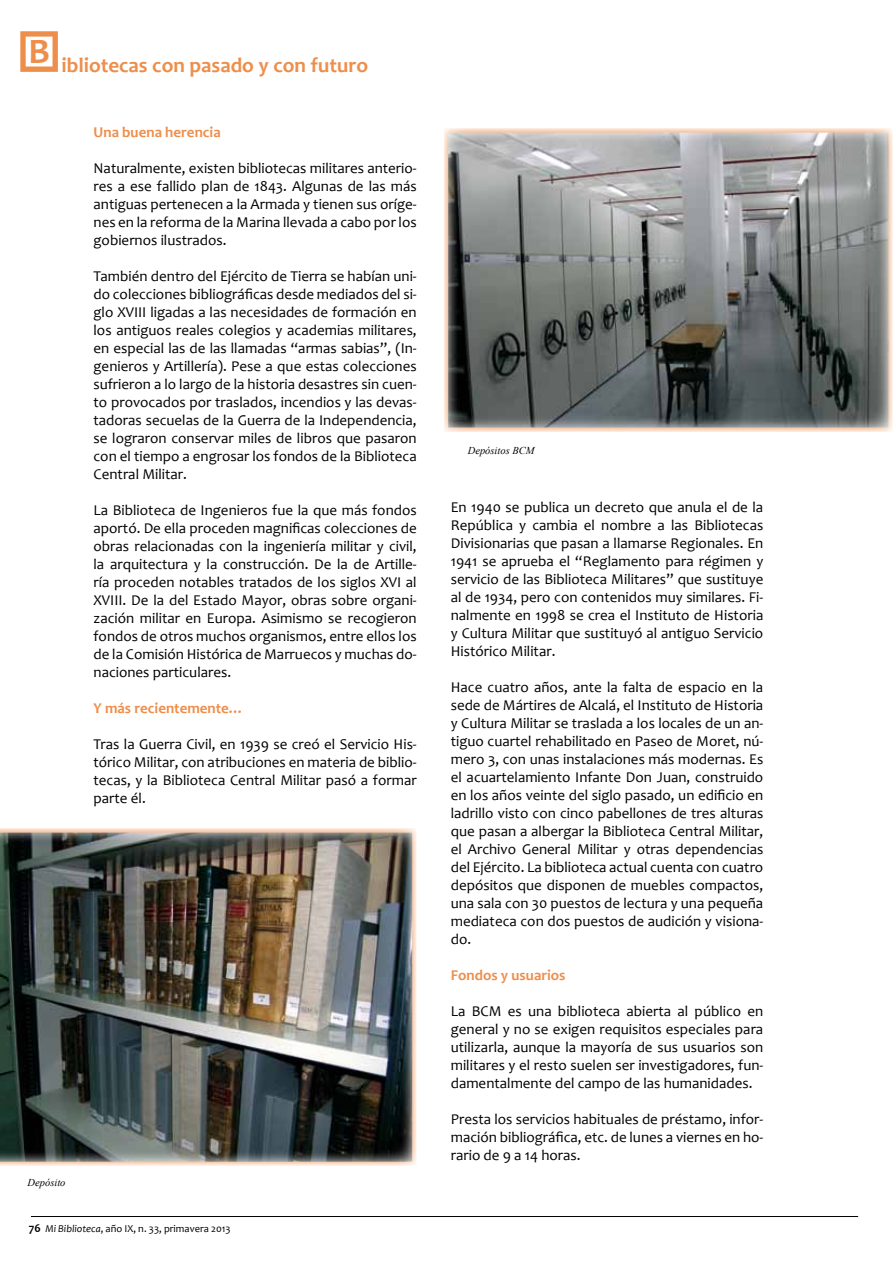
<style>
.page{position:relative;width:893px;height:1263px;background:#fff}
.page>*{position:absolute;margin:0;border:0;box-sizing:border-box;transform-origin:0 0}
.t1{font:700 21px "Candara";color:#ee8e4b}
.t2{font:15px/18px "Candara";color:#000;text-align:justify}
.t3{font:700 15px "Candara";color:#ee8e4b}
.t4{font:10.5px "Candara";color:#000}
.t5{font:italic 10.5px "Times New Roman";color:#000}
.s1{font-weight:700;font-size:12px}
.s2{font-style:italic}
</style>
<div class="page">
<hr style="left:31px;top:1216px;width:827px;height:1px;background:#000">
<svg style="left:20px;top:31px;width:38px;height:41px"></svg>
<img style="left:0;top:828px;width:417px;height:338px">
<img style="left:449px;top:133px;width:439px;height:294px">
<h1 class="t1" style="left:28px;top:52px;width:341px"><sup>B</sup> ibliotecas con pasado y con futuro</h1>
<p class="t3" style="left:94px;top:123px;width:129px">Una buena herencia</p>
<p class="t2" style="left:94px;top:159px;width:325px">Naturalmente, existen bibliotecas militares anterio&shy;res a ese fallido plan de 1843. Algunas de las más antiguas pertenecen a la Armada y tienen sus oríge&shy;nes en la reforma de la Marina llevada a cabo por los gobiernos ilustrados.</p>
<p class="t2" style="left:94px;top:267px;width:325px">También dentro del Ejército de Tierra se habían uni&shy;do colecciones bibliográficas desde mediados del si&shy;glo XVIII ligadas a las necesidades de formación en los antiguos reales colegios y academias militares, en especial las de las llamadas “armas sabias”, (In&shy;genieros y Artillería). Pese a que estas colecciones sufrieron a lo largo de la historia desastres sin cuen&shy;to provocados por traslados, incendios y las devas&shy;tadoras secuelas de la Guerra de la Independencia, se lograron conservar miles de libros que pasaron con el tiempo a engrosar los fondos de la Biblioteca Central Militar.</p>
<p class="t2" style="left:94px;top:501px;width:325px">La Biblioteca de Ingenieros fue la que más fondos aportó. De ella proceden magnificas colecciones de obras relacionadas con la ingeniería militar y civil, la arquitectura y la construcción. De la de Artille&shy;ría proceden notables tratados de los siglos XVI al XVIII. De la del Estado Mayor, obras sobre organi&shy;zación militar en Europa. Asimismo se recogieron fondos de otros muchos organismos, entre ellos los de la Comisión Histórica de Marruecos y muchas do&shy;naciones particulares.</p>
<p class="t3" style="left:94px;top:699px;width:152px">Y más recientemente…</p>
<p class="t2" style="left:94px;top:735px;width:325px">Tras la Guerra Civil, en 1939 se creó el Servicio His&shy;tórico Militar, con atribuciones en materia de biblio&shy;tecas, y la Biblioteca Central Militar pasó a formar parte él.</p>
<p class="t5" style="left:28px;top:1175px;width:39px">Depósito</p>
<p class="t4" style="left:29px;top:1222px;width:203px"><span class="s1">76</span> <span class="s2">Mi Biblioteca</span>, año IX, n. 33, primavera 2013</p>
<p class="t5" style="left:468px;top:443px;width:68px">Depósitos BCM</p>
<p class="t2" style="left:451px;top:498px;width:314px">En 1940 se publica un decreto que anula el de la República y cambia el nombre a las Bibliotecas Divisionarias que pasan a llamarse Regionales. En 1941 se aprueba el “Reglamento para régimen y servicio de las Biblioteca Militares” que sustituye al de 1934, pero con contenidos muy similares. Fi&shy;nalmente en 1998 se crea el Instituto de Historia y Cultura Militar que sustituyó al antiguo Servicio Histórico Militar.</p>
<p class="t2" style="left:451px;top:678px;width:314px">Hace cuatro años, ante la falta de espacio en la sede de Mártires de Alcalá, el Instituto de Historia y Cultura Militar se traslada a los locales de un an&shy;tiguo cuartel rehabilitado en Paseo de Moret, nú&shy;mero 3, con unas instalaciones más modernas. Es el acuartelamiento Infante Don Juan, construido en los años veinte del siglo pasado, un edificio en ladrillo visto con cinco pabellones de tres alturas que pasan a albergar la Biblioteca Central Militar, el Archivo General Militar y otras dependencias del Ejército. La biblioteca actual cuenta con cuatro depósitos que disponen de muebles compactos, una sala con 30 puestos de lectura y una pequeña mediateca con dos puestos de audición y visiona&shy;do.</p>
<p class="t3" style="left:451px;top:966px;width:116px">Fondos y usuarios</p>
<p class="t2" style="left:451px;top:1002px;width:314px">La BCM es una biblioteca abierta al público en general y no se exigen requisitos especiales para utilizarla, aunque la mayoría de sus usuarios son militares y el resto suelen ser investigadores, fun&shy;damentalmente del campo de las humanidades.</p>
<p class="t2" style="left:451px;top:1110px;width:314px">Presta los servicios habituales de préstamo, infor&shy;mación bibliográfica, etc. de lunes a viernes en ho&shy;rario de 9 a 14 horas.</p>
</div>
